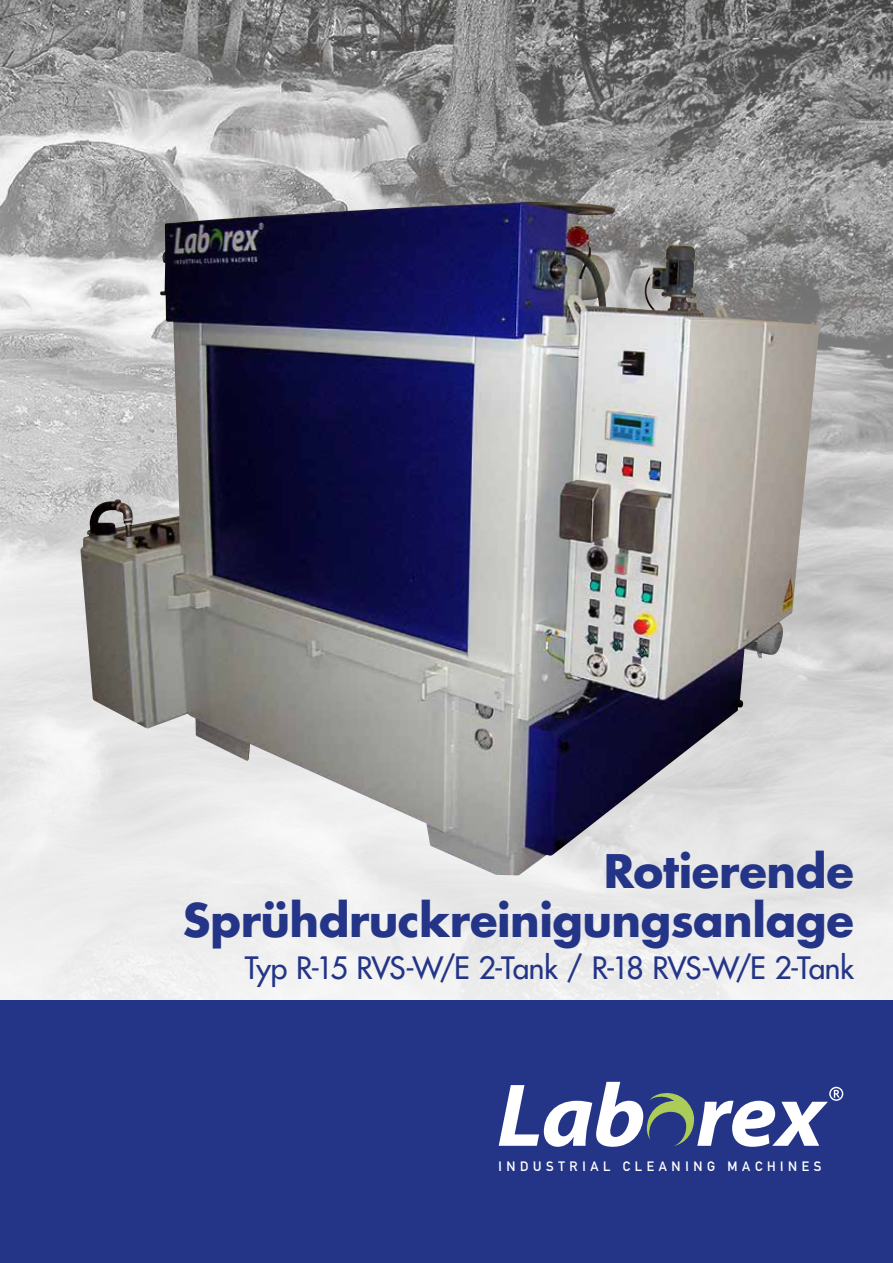
<style>
.page{position:relative;width:893px;height:1263px;background:#fff}
.page>*{position:absolute;margin:0;border:0;box-sizing:border-box;transform-origin:0 0}
.t1{font:700 45px/49.5px "Futura Std";letter-spacing:-.01em;color:#243588;text-align:right}
.t2{font:500 30px "Futura Std";letter-spacing:-.04em;color:#243588}
.t3{font:13.5px "DIN Mittelschrift";letter-spacing:.34em;color:#fff}
</style>
<div class="page">
<img style="left:0;top:0;width:893px;height:1001px">
<div style="left:0;top:1001px;width:893px;height:262px;background:#243588"></div>
<svg style="left:499px;top:1082px;width:344px;height:65px"></svg>
<img style="left:80px;top:201px;width:739px;height:674px">
<h1 class="t1" style="left:183px;top:845px;width:672px">Rotierende<br>Sprühdruckreinigungsanlage</h1>
<p class="t2" style="left:245px;top:949px;width:611px">Typ R-15 RVS-W/E 2-Tank / R-18 RVS-W/E 2-Tank</p>
<p class="t3" style="left:498px;top:1158px;width:325px">INDUSTRIAL CLEANING MACHINES</p>
</div>
